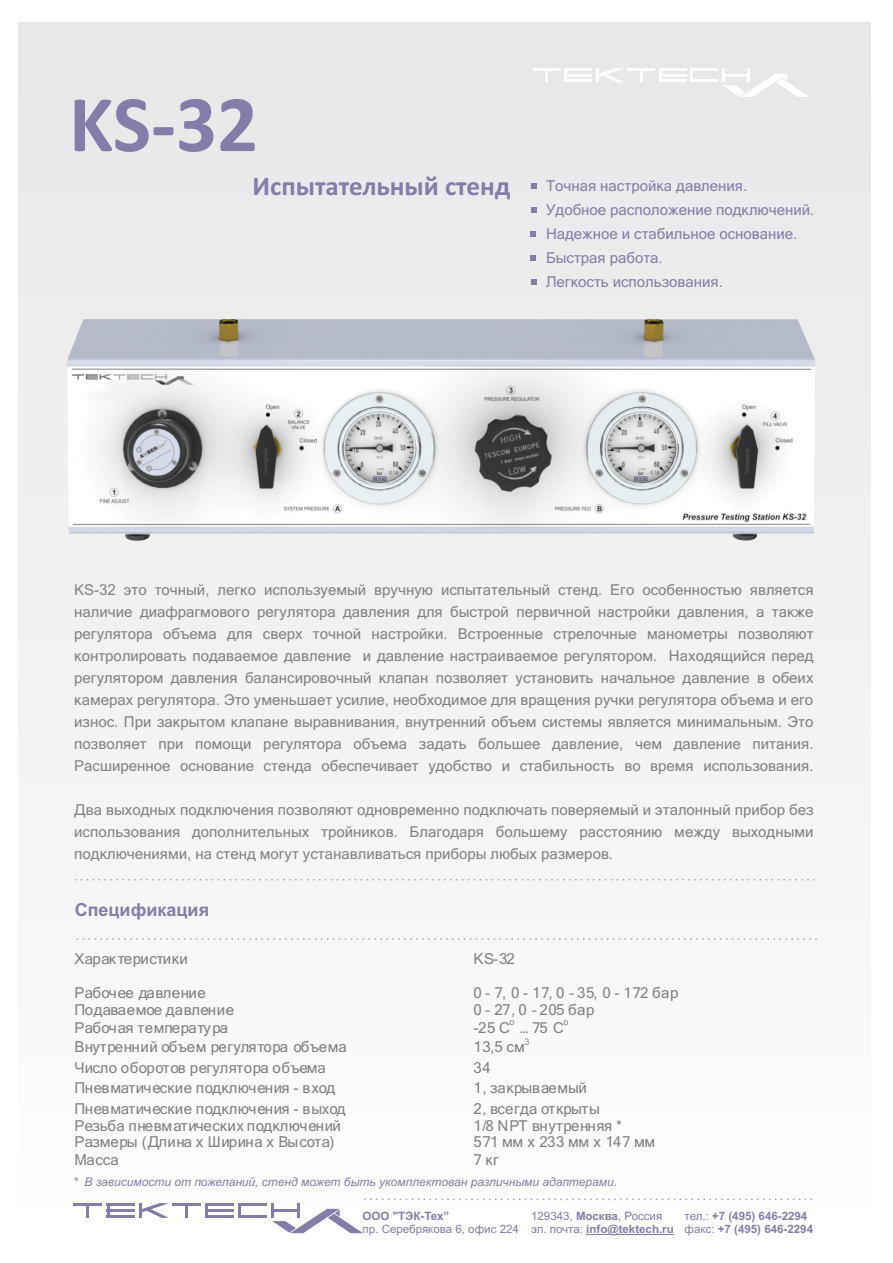
<style>
.page{position:relative;width:893px;height:1263px;background:#fff}
.page>*{position:absolute;margin:0;border:0;box-sizing:border-box;transform-origin:0 0}
.t1{font:700 81px "Calibri";color:#827ea9}
.t2{font:700 27px "Calibri";color:#827ea9}
.t3{font:700 18px "Arial";color:#827ea9}
.t4{font:15px/21.9px "Microsoft Sans Serif";color:#808285;text-align:justify}
.t5{font:15px "Microsoft Sans Serif";color:#808080}
.t6{font:15px/23.9px "Microsoft Sans Serif";color:#827ea9}
.t7{font:15px "Microsoft Sans Serif";letter-spacing:.045em;color:#808080}
.t8{font:15px "Microsoft Sans Serif";letter-spacing:.025em;color:#808080}
.t9{font:italic 12px "Arial";color:#827ea9}
.t10{font:11.55px/12.9px "Arial";color:#827ea9}
.t11{font:700 11.55px/12.9px "Arial";color:#827ea9}
.t12{font:9px "Microsoft Sans Serif";color:#808080}
.s1{font-weight:700}
.s2{font-weight:400}
</style>
<div class="page">
<div style="left:19px;top:22px;width:851px;height:1221px;background:#f3f3f3"></div>
<svg style="left:364px;top:1198px;width:448px;height:2px"></svg>
<hr style="left:586px;top:1234px;width:88px;height:1px;background:#827ea9">
<hr style="left:74px;top:1203px;width:28px;height:3px;background:#827ea9">
<svg style="left:87px;top:1206px;width:2px;height:12px"></svg>
<hr style="left:107px;top:1203px;width:28px;height:3px;background:#827ea9">
<hr style="left:107px;top:1215px;width:28px;height:3px;background:#827ea9">
<svg style="left:107px;top:1206px;width:2px;height:9px"></svg>
<hr style="left:107px;top:1209px;width:28px;height:3px;background:#827ea9">
<svg style="left:140px;top:1203px;width:28px;height:15px"></svg>
<hr style="left:173px;top:1203px;width:28px;height:3px;background:#827ea9">
<hr style="left:185px;top:1203px;width:3px;height:15px;background:#827ea9">
<hr style="left:205px;top:1203px;width:29px;height:3px;background:#827ea9">
<hr style="left:205px;top:1215px;width:29px;height:3px;background:#827ea9">
<svg style="left:205px;top:1206px;width:3px;height:9px"></svg>
<hr style="left:205px;top:1209px;width:29px;height:3px;background:#827ea9">
<hr style="left:238px;top:1203px;width:29px;height:3px;background:#827ea9">
<hr style="left:238px;top:1215px;width:29px;height:3px;background:#827ea9">
<svg style="left:238px;top:1206px;width:3px;height:9px"></svg>
<hr style="left:271px;top:1203px;width:3px;height:15px;background:#827ea9">
<hr style="left:297px;top:1203px;width:3px;height:15px;background:#827ea9">
<svg style="left:272px;top:1209px;width:91px;height:24px"></svg>
<svg style="left:75px;top:879px;width:740px;height:1px"></svg>
<svg style="left:77px;top:938px;width:740px;height:2px"></svg>
<img style="left:67px;top:319px;width:748px;height:222px">
<hr style="left:533px;top:68px;width:27px;height:3px;background:#fff">
<svg style="left:545px;top:71px;width:3px;height:11px"></svg>
<hr style="left:564px;top:68px;width:28px;height:3px;background:#fff">
<hr style="left:564px;top:79px;width:28px;height:3px;background:#fff">
<hr style="left:564px;top:68px;width:3px;height:14px;background:#fff">
<hr style="left:564px;top:74px;width:28px;height:3px;background:#fff">
<svg style="left:596px;top:68px;width:27px;height:14px"></svg>
<hr style="left:627px;top:68px;width:28px;height:3px;background:#fff">
<hr style="left:640px;top:68px;width:3px;height:14px;background:#fff">
<hr style="left:659px;top:68px;width:27px;height:3px;background:#fff">
<hr style="left:659px;top:79px;width:27px;height:3px;background:#fff">
<svg style="left:659px;top:71px;width:3px;height:8px"></svg>
<hr style="left:659px;top:74px;width:27px;height:3px;background:#fff">
<hr style="left:691px;top:68px;width:27px;height:3px;background:#fff">
<hr style="left:691px;top:79px;width:27px;height:3px;background:#fff">
<svg style="left:691px;top:71px;width:2px;height:8px"></svg>
<hr style="left:722px;top:68px;width:3px;height:14px;background:#fff">
<svg style="left:723px;top:68px;width:87px;height:29px"></svg>
<svg style="left:531px;top:184px;width:5px;height:5px"></svg>
<svg style="left:531px;top:207px;width:5px;height:5px"></svg>
<svg style="left:531px;top:231px;width:5px;height:5px"></svg>
<svg style="left:531px;top:255px;width:5px;height:5px"></svg>
<svg style="left:531px;top:279px;width:5px;height:5px"></svg>
<h1 class="t1" style="left:69px;top:90px;width:190px">KS-32</h1>
<h2 class="t2" style="left:253px;top:175px;width:260px">Испытательный стенд</h2>
<p class="t6" style="left:530px;top:176px;width:286px">· Точная настройка давления.<br>· Удобное расположение подключений. · Надежное и стабильное основание.<br>· Быстрая работа.<br>· Легкость использования.</p>
<p class="t4" style="left:74px;top:580px;width:741px">KS-32 это точный, легко используемый вручную испытательный стенд. Его особенностью является наличие диафрагмового регулятора давления для быстрой первичной настройки давления, а также регулятора объема для сверх точной настройки. Встроенные стрелочные манометры позволяют контролировать подаваемое давление и давление настраиваемое регулятором. Находящийся перед регулятором давления балансировочный клапан позволяет установить начальное давление в обеих камерах регулятора. Это уменьшает усилие, необходимое для вращения ручки регулятора объема и его износ. При закрытом клапане выравнивания, внутренний объем системы является минимальным. Это позволяет при помощи регулятора объема задать большее давление, чем давление питания.<br>Расширенное основание стенда обеспечивает удобство и стабильность во время использования.</p>
<p class="t4" style="left:74px;top:800px;width:741px">Два выходных подключения позволяют одновременно подключать поверяемый и эталонный прибор без использования дополнительных тройников. Благодаря большему расстоянию между выходными подключениями, на стенд могут устанавливаться приборы любых размеров.</p>
<p class="t3" style="left:75px;top:903px;width:136px">Спецификация</p>
<p class="t5" style="left:74px;top:953px;width:115px">Характеристики</p>
<p class="t5" style="left:473px;top:953px;width:43px">KS-32</p>
<p class="t8" style="left:74px;top:987px;width:133px">Рабочее давление</p>
<p class="t7" style="left:473px;top:987px;width:206px">0–7,0-17,0 –35,0-172бар</p>
<p class="t5" style="left:74px;top:1004px;width:161px">Подаваемое давление</p>
<p class="t5" style="left:473px;top:1004px;width:122px">0 – 27,0 –205 бар</p>
<p class="t5" style="left:74px;top:1022px;width:155px">Рабочая температура</p>
<p class="t5" style="left:473px;top:1022px;width:38px">-25 C</p>
<p class="t12" style="left:509px;top:1019px;width:7px">o</p>
<p class="t5" style="left:520px;top:1022px;width:45px">…75C</p>
<p class="t12" style="left:563px;top:1019px;width:7px">o</p>
<p class="t5" style="left:74px;top:1041px;width:274px">Внутренний объем регулятора объема</p>
<p class="t5" style="left:473px;top:1041px;width:53px">13,5 см</p>
<p class="t12" style="left:524px;top:1038px;width:7px">3</p>
<p class="t5" style="left:74px;top:1062px;width:253px">Число оборотов регулятора объема</p>
<p class="t5" style="left:473px;top:1062px;width:19px">34</p>
<p class="t5" style="left:74px;top:1082px;width:262px">Пневматические подключения - вход</p>
<p class="t5" style="left:473px;top:1082px;width:115px">1, закрываемый</p>
<p class="t5" style="left:74px;top:1103px;width:273px">Пневматические подключения - выход</p>
<p class="t5" style="left:473px;top:1103px;width:128px">2, всегда открыты</p>
<p class="t5" style="left:74px;top:1120px;width:268px">Резьба пневматических подключений</p>
<p class="t5" style="left:473px;top:1120px;width:150px">1/8 NPT внутренняя *</p>
<p class="t5" style="left:74px;top:1136px;width:262px">Размеры (Длина x Ширина x Высота)</p>
<p class="t5" style="left:473px;top:1136px;width:183px">571 мм x 233 мм x 147 мм</p>
<p class="t5" style="left:74px;top:1154px;width:46px">Масса</p>
<p class="t5" style="left:473px;top:1154px;width:27px">7 кг</p>
<p class="t9" style="left:73px;top:1177px;width:546px">* В зависимости от пожеланий, стенд может быть укомплектован различными адаптерами.</p>
<p class="t11" style="left:363px;top:1211px;width:88px">ООО "ТЭК-Тех”</p>
<p class="t10" style="left:363px;top:1224px;width:158px">пр. Серебрякова 6, офис 224</p>
<p class="t10" style="left:531px;top:1211px;width:144px">129343, <span class="s1">Москва</span>, Россия эл. почта: <span class="s1">info@tektech.ru</span></p>
<p class="t11" style="left:685px;top:1211px;width:130px"><span class="s2">тел.:</span> +7 (495) 646-2294 <span class="s2">факс:</span> +7 (495) 646-2294</p>
</div>
